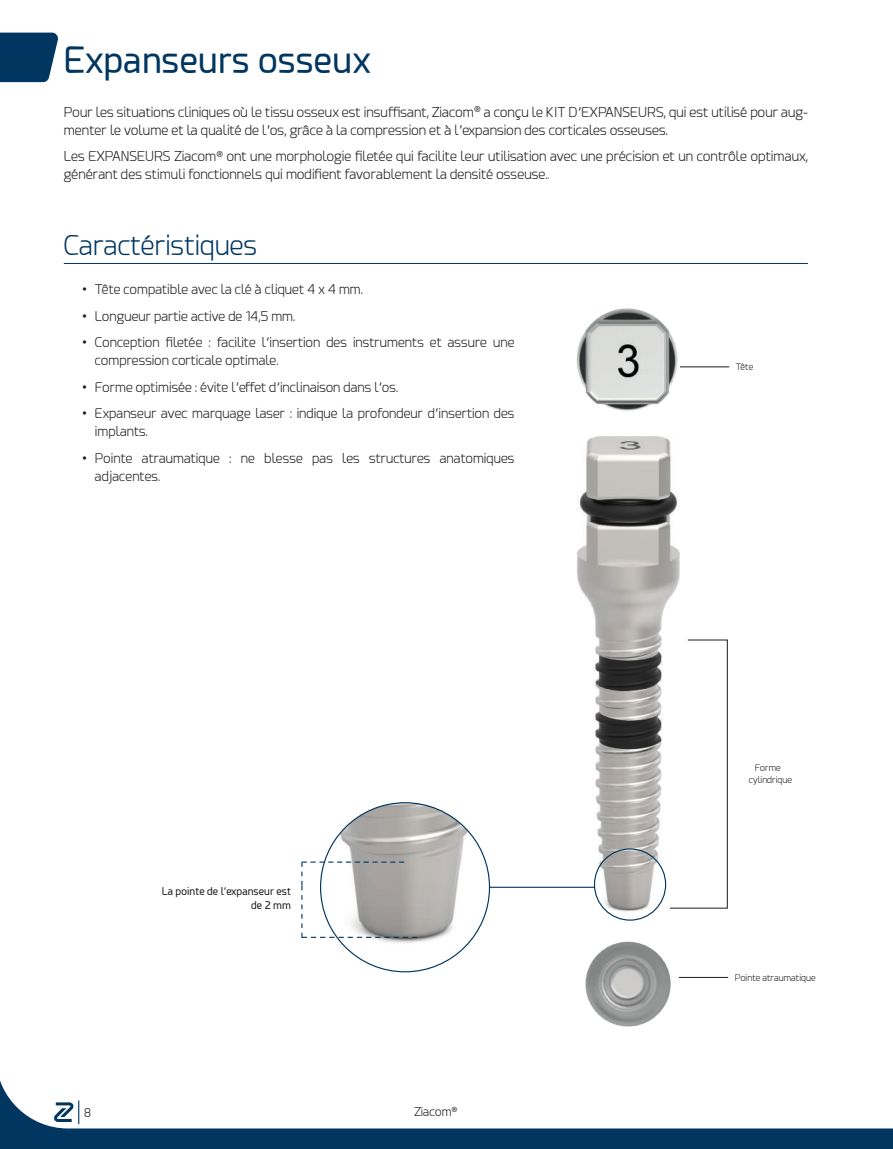
<style>
.page{position:relative;width:893px;height:1149px;background:#fff}
.page>*{position:absolute;margin:0;border:0;box-sizing:border-box;transform-origin:0 0}
.t1{font:36px "Esphimere";color:#003660}
.t2{font:300 27px "Esphimere";color:#003660}
.t3{font:300 13.5px/18px "Esphimere";color:#1d1d1b}
.t4{font:300 13.2px/18px "Esphimere";color:#1d1d1b}
.t5{font:300 12px "Esphimere";color:#1d1d1b}
.t6{font:10.5px/13.5px "Esphimere";color:#1d1d1b;text-align:right}
.t7{font:300 9px/12px "Esphimere";color:#1d1d1b;text-align:center}
.s1{color:#575756}
</style>
<div class="page">
<img style="left:541px;top:436px;width:178px;height:485px">
<svg style="left:670px;top:639px;width:58px;height:269px"></svg>
<hr style="left:680px;top:366px;width:49px;height:1px;background:#1d1d1b">
<img style="left:576px;top:308px;width:107px;height:103px">
<div style="left:594px;top:848px;width:72px;height:72px;border:1px solid #003660;border-radius:50%"></div>
<hr style="left:488px;top:886px;width:107px;height:1px;background:#003660">
<img style="left:321px;top:802px;width:168px;height:169px;border-radius:84px">
<svg style="left:301px;top:861px;width:116px;height:76px"></svg>
<hr style="left:679px;top:976px;width:49px;height:1px;background:#1d1d1b">
<img style="left:585px;top:941px;width:86px;height:86px">
<hr style="left:64px;top:263px;width:744px;height:1px;background:#003660">
<svg style="left:0;top:33px;width:58px;height:49px;background:#14456c"></svg>
<svg style="left:0;top:1080px;width:893px;height:68px"></svg>
<svg style="left:54px;top:1100px;width:25px;height:23px"></svg>
<h1 class="t1" style="left:64px;top:40px;width:308px">Expanseurs osseux</h1>
<p class="t3" style="left:64px;top:103px;width:746px">Pour les situations cliniques où le tissu osseux est insuffisant, Ziacom<sup>®</sup> a conçu le KIT D’EXPANSEURS, qui est utilisé pour aug&shy;menter le volume et la qualité de l’os, grâce à la compression et à l’expansion des corticales osseuses.</p>
<p class="t3" style="left:64px;top:147px;width:746px">Les EXPANSEURS Ziacom<sup>®</sup> ont une morphologie filetée qui facilite leur utilisation avec une précision et un contrôle optimaux, générant des stimuli fonctionnels qui modifient favorablement la densité osseuse.<span class="s1">.</span></p>
<h2 class="t2" style="left:64px;top:230px;width:195px">Caractéristiques</h2>
<p class="t4" style="left:82px;top:280px;width:282px">• Tête compatible avec la clé à cliquet 4 x 4 mm.</p>
<p class="t4" style="left:82px;top:307px;width:215px">• Longueur partie active de 14,5 mm.</p>
<p class="t4" style="left:95px;top:334px;width:421px;text-indent:-13px">• Conception filetée : facilite l’insertion des instruments et assure une compression corticale optimale.</p>
<p class="t4" style="left:82px;top:378px;width:317px">• Forme optimisée : évite l’effet d’inclinaison dans l’os.</p>
<p class="t4" style="left:95px;top:405px;width:421px;text-indent:-13px">• Expanseur avec marquage laser : indique la profondeur d’insertion des implants.</p>
<p class="t4" style="left:95px;top:449px;width:421px;text-indent:-13px">• Pointe atraumatique : ne blesse pas les structures anatomiques adjacentes.</p>
<p class="t6" style="left:162px;top:884px;width:131px">La pointe de l’expanseur est de 2 mm</p>
<p class="t5" style="left:84px;top:1105px;width:8px">8</p>
<p class="t5" style="left:414px;top:1104px;width:45px">Ziacom<sup>®</sup></p>
<p class="t7" style="left:736px;top:361px;width:19px">Tête</p>
<p class="t7" style="left:749px;top:762px;width:45px">Forme cylindrique</p>
<p class="t7" style="left:735px;top:971px;width:82px">Pointe atraumatique</p>
</div>
